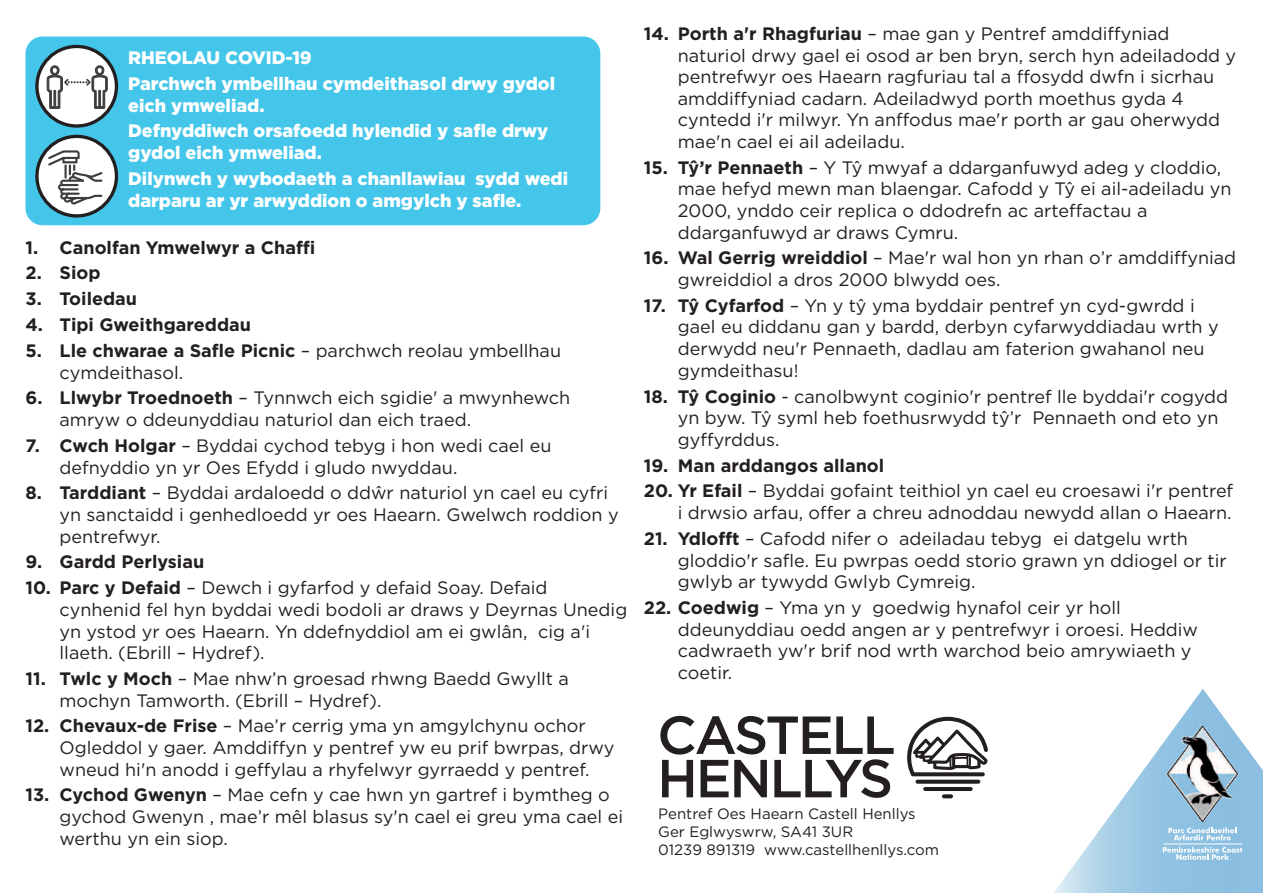
<style>
.page{position:relative;width:1263px;height:893px;background:#fff}
.page>*{position:absolute;margin:0;border:0;box-sizing:border-box;transform-origin:0 0}
.t1{font:18px/21.6px "Gotham";color:#231f20}
.t2{font:900 18px/25.8px "Gotham";color:#fff}
.t3{font:700 18px "Gotham";color:#231f20}
.t4{font:15px/18px "Gotham";color:#231f20}
.s1{font-weight:700}
</style>
<div class="page">
<svg style="left:660px;top:716px;width:234px;height:82px"></svg>
<svg style="left:907px;top:717px;width:81px;height:59px"></svg>
<svg style="left:915px;top:780px;width:65px;height:4px"></svg>
<hr style="left:923px;top:787px;width:50px;height:4px;background:#231f20;border-radius:2px">
<svg style="left:942px;top:794px;width:11px;height:4px"></svg>
<div style="left:26px;top:37px;width:574px;height:188px;background:#43c6e9;border-radius:17px"></div>
<svg style="left:37px;top:136px;width:79px;height:80px;background:#dedddd"></svg>
<div style="left:35px;top:135px;width:83px;height:83px;border:3px solid #231f20;border-radius:50%"></div>
<svg style="left:48px;top:150px;width:55px;height:55px;background:#cfcfd0"></svg>
<svg style="left:37px;top:46px;width:79px;height:80px;background:#e2e2e2"></svg>
<div style="left:35px;top:45px;width:83px;height:83px;border:3px solid #231f20;border-radius:50%"></div>
<svg style="left:47px;top:65px;width:61px;height:44px;background:#cbcbcb"></svg>
<img style="left:1160px;top:689px;width:88px;height:82px">
<img style="left:1131px;top:747px;width:29px;height:146px">
<img style="left:1248px;top:750px;width:15px;height:143px">
<img style="left:1101px;top:787px;width:30px;height:106px">
<div style="left:1160px;top:771px;width:29px;height:122px;background:#91c2e2"></div>
<div style="left:1219px;top:771px;width:30px;height:122px;background:#8bbfe1"></div>
<img style="left:1189px;top:822px;width:30px;height:71px">
<img style="left:1072px;top:828px;width:29px;height:65px">
<img style="left:1054px;top:868px;width:18px;height:25px">
<img style="left:1166px;top:726px;width:73px;height:96px">
<svg style="left:1168px;top:827px;width:68px;height:13px"></svg>
<svg style="left:1163px;top:847px;width:79px;height:13px"></svg>
<hr style="left:1163px;top:843px;width:79px;height:1px;background:#fff">
<p class="t2" style="left:128px;top:46px;width:428px">RHEOLAU COVID-19<br>Parchwch ymbellhau cymdeithasol drwy gydol</p>
<p class="t2" style="left:128px;top:94px;width:422px">eich ymweliad.<br>Defnyddiwch orsafoedd hylendid y safle drwy</p>
<p class="t2" style="left:128px;top:141px;width:441px">gydol eich ymweliad.<br>Dilynwch y wybodaeth a chanllawiau sydd wedi</p>
<p class="t2" style="left:128px;top:189px;width:394px">darparu ar yr arwyddion o amgylch y safle.</p>
<p class="t3" style="left:26px;top:241px;width:291px">1. Canolfan Ymwelwyr a Chaffi</p>
<p class="t3" style="left:26px;top:267px;width:77px">2. Siop</p>
<p class="t3" style="left:26px;top:293px;width:113px">3. Toiledau</p>
<p class="t3" style="left:26px;top:319px;width:227px">4. Tipi Gweithgareddau</p>
<p class="t1" style="left:60px;top:341px;width:503px;text-indent:-34px"><span class="s1">5. Lle chwarae a Safle Picnic</span> – parchwch reolau ymbellhau cymdeithasol.</p>
<p class="t1" style="left:60px;top:389px;width:512px;text-indent:-34px"><span class="s1">6. Llwybr Troednoeth</span> – Tynnwch eich sgidie' a mwynhewch amryw o ddeunyddiau naturiol dan eich traed.</p>
<p class="t1" style="left:60px;top:436px;width:493px;text-indent:-34px"><span class="s1">7. Cwch Holgar</span> – Byddai cychod tebyg i hon wedi cael eu defnyddio yn yr Oes Efydd i gludo nwyddau.</p>
<p class="t1" style="left:60px;top:484px;width:561px;text-indent:-34px"><span class="s1">8. Tarddiant</span> – Byddai ardaloedd o ddŵr naturiol yn cael eu cyfri yn sanctaidd i genhedloedd yr oes Haearn. Gwelwch roddion y pentrefwyr.</p>
<p class="t3" style="left:26px;top:556px;width:180px">9. Gardd Perlysiau</p>
<p class="t1" style="left:60px;top:579px;width:569px;text-indent:-34px"><span class="s1">10. Parc y Defaid</span> – Dewch i gyfarfod y defaid Soay. Defaid cynhenid fel hyn byddai wedi bodoli ar draws y Deyrnas Unedig yn ystod yr oes Haearn. Yn ddefnyddiol am ei gwlân, cig a'i llaeth. (Ebrill – Hydref).</p>
<p class="t1" style="left:60px;top:669px;width:511px;text-indent:-34px"><span class="s1">11. Twlc y Moch</span> – Mae nhw’n groesad rhwng Baedd Gwyllt a mochyn Tamworth. (Ebrill – Hydref).</p>
<p class="t1" style="left:60px;top:717px;width:556px;text-indent:-34px"><span class="s1">12. Chevaux-de Frise</span> – Mae’r cerrig yma yn amgylchynu ochor<br>Ogleddol y gaer. Amddiffyn y pentref yw eu prif bwrpas, drwy wneud hi'n anodd i geffylau a rhyfelwyr gyrraedd y pentref.</p>
<p class="t1" style="left:60px;top:786px;width:565px;text-indent:-34px"><span class="s1">13. Cychod Gwenyn</span> – Mae cefn y cae hwn yn gartref i bymtheg o gychod Gwenyn , mae’r mêl blasus sy'n cael ei greu yma cael ei werthu yn ein siop.</p>
<p class="t1" style="left:678px;top:24px;width:560px;text-indent:-34px"><span class="s1">14. Porth a'r Rhagfuriau</span> – mae gan y Pentref amddiffyniad naturiol drwy gael ei osod ar ben bryn, serch hyn adeiladodd y pentrefwyr oes Haearn ragfuriau tal a ffosydd dwfn i sicrhau amddiffyniad cadarn. Adeiladwyd porth moethus gyda 4 cyntedd i'r milwyr. Yn anffodus mae'r porth ar gau oherwydd mae'n cael ei ail adeiladu.</p>
<p class="t1" style="left:678px;top:158px;width:555px;text-indent:-34px"><span class="s1">15. Tŷ’r Pennaeth</span> – Y Tŷ mwyaf a ddarganfuwyd adeg y cloddio, mae hefyd mewn man blaengar. Cafodd y Tŷ ei ail-adeiladu yn 2000, ynddo ceir replica o ddodrefn ac arteffactau a ddarganfuwyd ar draws Cymru.</p>
<p class="t1" style="left:678px;top:249px;width:560px;text-indent:-34px"><span class="s1">16. Wal Gerrig wreiddiol</span> – Mae'r wal hon yn rhan o’r amddiffyniad gwreiddiol a dros 2000 blwydd oes.</p>
<p class="t1" style="left:678px;top:296px;width:542px;text-indent:-34px"><span class="s1">17. Tŷ Cyfarfod</span> – Yn y tŷ yma byddair pentref yn cyd-gwrdd i gael eu diddanu gan y bardd, derbyn cyfarwyddiadau wrth y derwydd neu'r Pennaeth, dadlau am faterion gwahanol neu gymdeithasu!</p>
<p class="t1" style="left:678px;top:387px;width:552px;text-indent:-34px"><span class="s1">18. Tŷ Coginio</span> - canolbwynt coginio'r pentref lle byddai'r cogydd yn byw. Tŷ syml heb foethusrwydd tŷ’r Pennaeth ond eto yn gyffyrddus.</p>
<p class="t3" style="left:644px;top:459px;width:242px">19. Man arddangos allanol</p>
<p class="t1" style="left:644px;top:482px;width:591px;text-align:right"><span class="s1">20. Yr Efail</span> – Byddai gofaint teithiol yn cael eu croesawi i'r pentref i drwsio arfau, offer a chreu adnoddau newydd allan o Haearn.</p>
<p class="t1" style="left:678px;top:529px;width:551px;text-indent:-34px"><span class="s1">21. Ydlofft</span> – Cafodd nifer o adeiladau tebyg ei datgelu wrth gloddio'r safle. Eu pwrpas oedd storio grawn yn ddiogel or tir gwlyb ar tywydd Gwlyb Cymreig.</p>
<p class="t1" style="left:678px;top:598px;width:522px;text-indent:-34px"><span class="s1">22. Coedwig</span> – Yma yn y goedwig hynafol ceir yr holl ddeunyddiau oedd angen ar y pentrefwyr i oroesi. Heddiw cadwraeth yw'r brif nod wrth warchod beio amrywiaeth y coetir.</p>
<p class="t4" style="left:658px;top:805px;width:282px">Pentref Oes Haearn Castell Henllys<br>Ger Eglwyswrw, SA41 3UR<br>01239 891319 www.castellhenllys.com</p>
</div>
